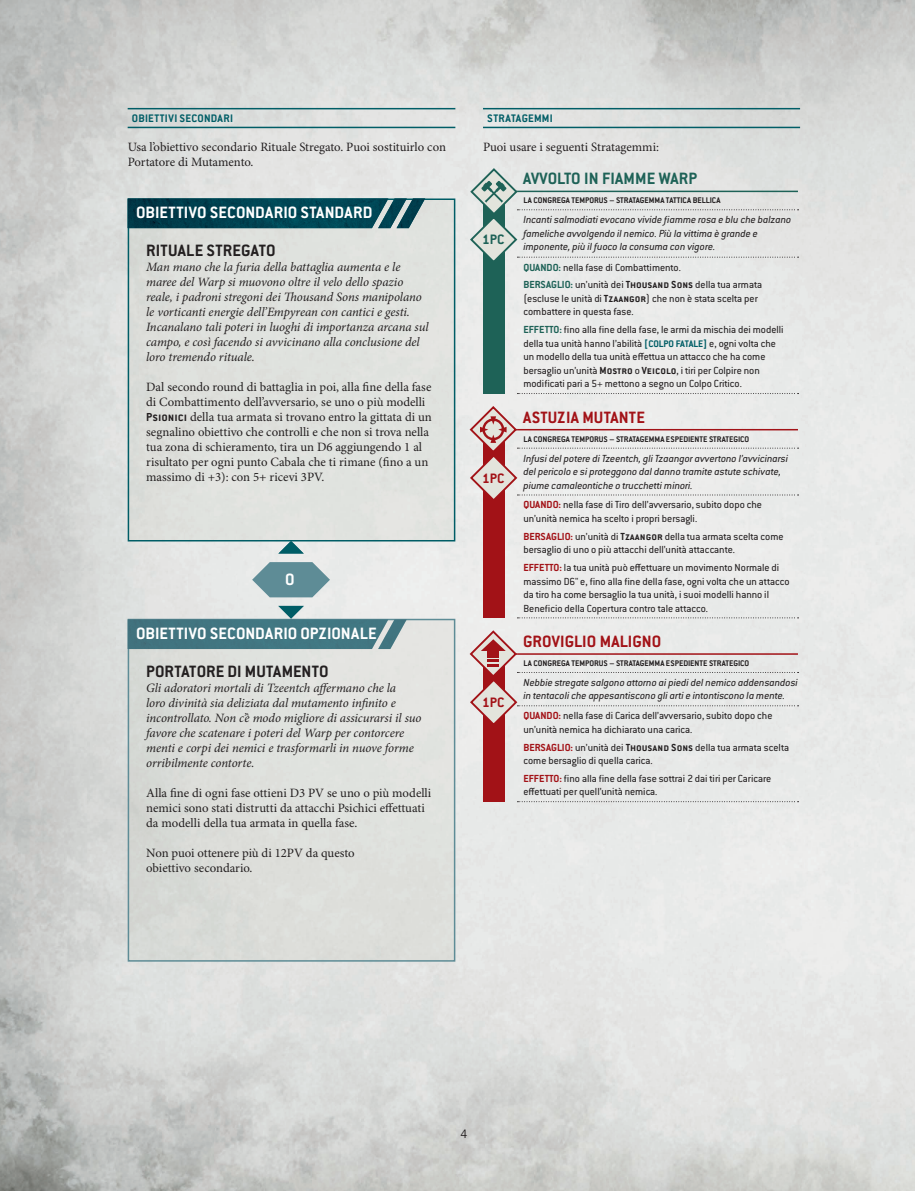
<style>
.page{position:relative;width:915px;height:1191px;background:#fff}
.page>*{position:absolute;margin:0;border:0;box-sizing:border-box;transform-origin:0 0}
.t1{font:700 18px "Conduit ITC Std";letter-spacing:.005em;color:#fff}
.t2{font:700 18px "Conduit ITC Std";letter-spacing:.01em;color:#231f20}
.t3{font:700 18px "Conduit ITC Std";letter-spacing:.01em;color:#a21217}
.t4{font:700 18px "Conduit ITC Std";letter-spacing:.01em;color:#1e6257}
.t5{font:700 15px "Conduit ITC Std";letter-spacing:.005em;color:#a21217}
.t6{font:700 15px "Conduit ITC Std";color:#1e6257}
.t7{font:300 13.5px "Conduit ITC Std";color:#231f20}
.t8{font:12.75px/15px "Minion Pro";color:#231f20}
.t9{font:italic 12.75px/15px "Minion Pro";letter-spacing:-.01em;color:#231f20}
.t10{font:700 12px "Conduit ITC Std";letter-spacing:.02em;color:#005d66}
.t11{font:11.25px/13.5px "Conduit ITC Std";color:#231f20}
.t12{font:italic 11.25px/13.5px "Conduit ITC Std";color:#231f20}
.t13{font:700 9px "Conduit ITC Std";color:#231f20}
.s1{font-family:"Conduit ITC Std";font-weight:700}
.s2{font-weight:700;color:#1e6257}
.s3{font-weight:700}
.s4{font-weight:700;font-size:10.5px;color:#005d66}
.s5{font-weight:700;color:#a21217}
</style>
<div class="page">
<img style="left:0;top:0;width:914px;height:1191px">
<hr style="left:483px;top:127px;width:316px;height:1px;background:#005d66">
<hr style="left:483px;top:108px;width:316px;height:1px;background:#005d66">
<div style="left:483px;top:191px;width:21px;height:202px;background:#1e6257"></div>
<svg style="left:517px;top:393px;width:281px;height:1px"></svg>
<div style="left:483px;top:430px;width:21px;height:188px;background:#a21217"></div>
<svg style="left:517px;top:617px;width:281px;height:1px"></svg>
<div style="left:483px;top:654px;width:21px;height:147px;background:#a21217"></div>
<svg style="left:517px;top:801px;width:281px;height:1px"></svg>
<svg style="left:468px;top:404px;width:330px;height:99px;background:#e6e0df"></svg>
<svg style="left:468px;top:629px;width:330px;height:98px;background:#e3dddc"></svg>
<hr style="left:128px;top:127px;width:327px;height:1px;background:#005d66">
<hr style="left:128px;top:108px;width:327px;height:1px;background:#005d66">
<div style="left:128px;top:199px;width:326px;height:342px;background:#dfe2de"></div>
<div style="left:128px;top:198px;width:327px;height:343px;border:2px solid #005d66"></div>
<div style="left:128px;top:619px;width:326px;height:342px;background:#dedfdb"></div>
<div style="left:128px;top:619px;width:327px;height:342px;border:2px solid #5e8c96"></div>
<img style="left:128px;top:198px;width:297px;height:30px">
<svg style="left:128px;top:541px;width:278px;height:108px;background:#adc1c4"></svg>
<svg style="left:468px;top:167px;width:330px;height:97px;background:#dbdfdd"></svg>
<p class="t10" style="left:132px;top:111px;width:103px">OBIETTIVI SECONDARI</p>
<p class="t8" style="left:128px;top:140px;width:320px">Usa l’obiettivo secondario Rituale Stregato. Puoi sostituirlo con<br>Portatore di Mutamento.</p>
<h1 class="t1" style="left:136px;top:202px;width:238px">OBIETTIVO SECONDARIO STANDARD</h1>
<h1 class="t2" style="left:146px;top:240px;width:131px">RITUALE STREGATO</h1>
<p class="t9" style="left:146px;top:260px;width:284px">Man mano che la furia della battaglia aumenta e le maree del Warp si muovono oltre il velo dello spazio reale, i padroni stregoni dei Thousand Sons manipolano le vorticanti energie dell’Empyrean con cantici e gesti.<br>Incanalano tali poteri in luoghi di importanza arcana sul campo, e così facendo si avvicinano alla conclusione del loro tremendo rituale.</p>
<p class="t8" style="left:146px;top:380px;width:287px">Dal secondo round di battaglia in poi, alla fine della fase di Combattimento dell’avversario, se uno o più modelli <span class="s1">Psionici</span> della tua armata si trovano entro la gittata di un segnalino obiettivo che controlli e che non si trova nella tua zona di schieramento, tira un D6 aggiungendo 1 al risultato per ogni punto Cabala che ti rimane (fino a un massimo di +3): con 5+ ricevi 3PV.</p>
<h1 class="t1" style="left:285px;top:569px;width:11px">O</h1>
<h1 class="t1" style="left:136px;top:622px;width:242px">OBIETTIVO SECONDARIO OPZIONALE</h1>
<h1 class="t2" style="left:146px;top:660px;width:184px">PORTATORE DI MUTAMENTO</h1>
<p class="t9" style="left:146px;top:680px;width:277px">Gli adoratori mortali di Tzeentch affermano che la<br>loro divinità sia deliziata dal mutamento infinito e incontrollato. Non c’è modo migliore di assicurarsi il suo favore che scatenare i poteri del Warp per contorcere menti e corpi dei nemici e trasformarli in nuove forme orribilmente contorte.</p>
<p class="t8" style="left:146px;top:785px;width:286px">Alla fine di ogni fase ottieni D3 PV se uno o più modelli nemici sono stati distrutti da attacchi Psichici effettuati da modelli della tua armata in quella fase.</p>
<p class="t8" style="left:146px;top:845px;width:210px">Non puoi ottenere più di 12PV da questo obiettivo secondario.</p>
<p class="t10" style="left:487px;top:111px;width:67px">STRATAGEMMI</p>
<p class="t8" style="left:483px;top:140px;width:177px">Puoi usare i seguenti Stratagemmi:</p>
<h1 class="t4" style="left:523px;top:168px;width:176px">AVVOLTO IN FIAMME WARP</h1>
<p class="t13" style="left:523px;top:195px;width:198px">LA CONGREGA TEMPORUS – STRATAGEMMA TATTICA BELLICA</p>
<p class="t12" style="left:523px;top:213px;width:269px">Incanti salmodiati evocano vivide fiamme rosa e blu che balzano fameliche avvolgendo il nemico. Più la vittima è grande e imponente, più il fuoco la consuma con vigore.</p>
<p class="t11" style="left:523px;top:258px;width:240px;line-height:17.7px"><span class="s2">QUANDO:</span> nella fase di Combattimento.<br><span class="s2">BERSAGLIO:</span> un’unità dei <span class="s3">Thousand Sons</span> della tua armata</p>
<p class="t11" style="left:523px;top:291px;width:236px">(escluse le unità di <span class="s3">Tzaangor</span>) che non è stata scelta per combattere in questa fase.</p>
<p class="t11" style="left:523px;top:322px;width:261px"><span class="s2">EFFETTO:</span> fino alla fine della fase, le armi da mischia dei modelli della tua unità hanno l’abilità <span class="s4">[COLPO FATALE]</span> e, ogni volta che un modello della tua unità effettua un attacco che ha come bersaglio un’unità <span class="s3">Mostro</span> o <span class="s3">Veicolo</span>, i tiri per Colpire non modificati pari a 5+ mettono a segno un Colpo Critico.</p>
<h1 class="t3" style="left:523px;top:406px;width:123px">ASTUZIA MUTANTE</h1>
<p class="t13" style="left:523px;top:433px;width:227px">LA CONGREGA TEMPORUS – STRATAGEMMA ESPEDIENTE STRATEGICO</p>
<p class="t12" style="left:523px;top:451px;width:266px">Infusi del potere di Tzeentch, gli Tzaangor avvertono l’avvicinarsi del pericolo e si proteggono dal danno tramite astute schivate, piume camaleontiche o trucchetti minori.</p>
<p class="t11" style="left:523px;top:498px;width:240px"><span class="s5">QUANDO:</span> nella fase di Tiro dell’avversario, subito dopo che un’unità nemica ha scelto i propri bersagli.</p>
<p class="t11" style="left:523px;top:529px;width:261px"><span class="s5">BERSAGLIO:</span> un’unità di <span class="s3">Tzaangor</span> della tua armata scelta come bersaglio di uno o più attacchi dell’unità attaccante.</p>
<p class="t11" style="left:523px;top:560px;width:267px"><span class="s5">EFFETTO:</span> la tua unità può effettuare un movimento Normale di massimo D6" e, fino alla fine della fase, ogni volta che un attacco da tiro ha come bersaglio la tua unità, i suoi modelli hanno il Beneficio della Copertura contro tale attacco.</p>
<h1 class="t3" style="left:523px;top:630px;width:140px">GROVIGLIO MALIGNO</h1>
<p class="t13" style="left:523px;top:658px;width:227px">LA CONGREGA TEMPORUS – STRATAGEMMA ESPEDIENTE STRATEGICO</p>
<p class="t12" style="left:523px;top:675px;width:276px">Nebbie stregate salgono attorno ai piedi del nemico addensandosi in tentacoli che appesantiscono gli arti e intontiscono la mente.</p>
<p class="t11" style="left:523px;top:708px;width:250px"><span class="s5">QUANDO:</span> nella fase di Carica dell’avversario, subito dopo che un’unità nemica ha dichiarato una carica.</p>
<p class="t11" style="left:523px;top:740px;width:267px"><span class="s5">BERSAGLIO:</span> un’unità dei <span class="s3">Thousand Sons</span> della tua armata scelta come bersaglio di quella carica.</p>
<p class="t11" style="left:523px;top:771px;width:249px"><span class="s5">EFFETTO:</span> fino alla fine della fase sottrai 2 dai tiri per Caricare effettuati per quell’unità nemica.</p>
<h2 class="t6" style="left:482px;top:230px;width:24px">1PC</h2>
<h2 class="t5" style="left:482px;top:469px;width:24px">1PC</h2>
<h2 class="t5" style="left:482px;top:693px;width:24px">1PC</h2>
<p class="t7" style="left:460px;top:1126px;width:8px">4</p>
</div>
